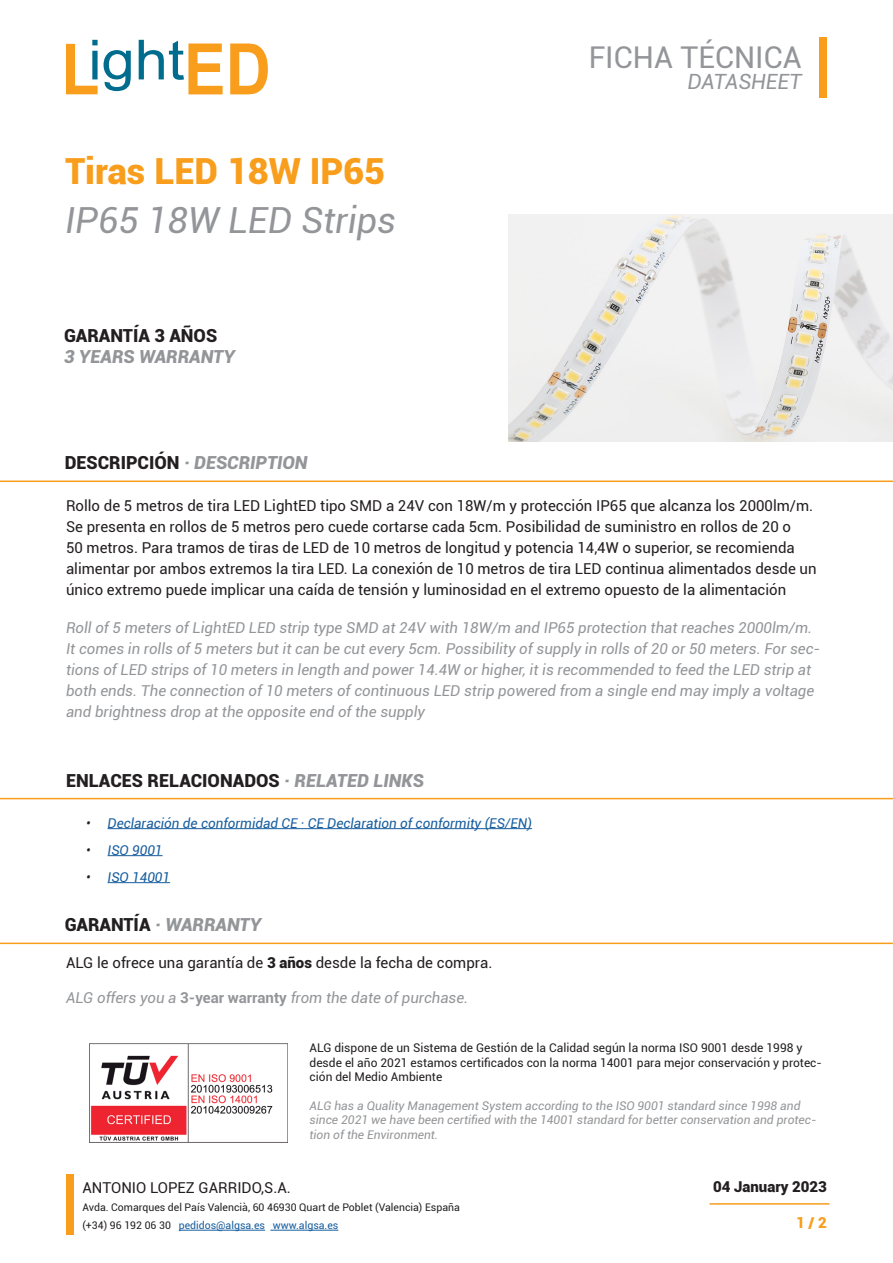
<style>
.page{position:relative;width:893px;height:1263px;background:#fff}
.page>*{position:absolute;margin:0;border:0;box-sizing:border-box;transform-origin:0 0}
.t1{font:italic 36px "Roboto";color:#939598}
.t2{font:900 36px "Roboto";color:#f89e1c}
.t3{font:30px "Roboto";color:#939598}
.t4{font:italic 21px "Roboto";color:#939598}
.t5{font:italic 900 18px "Roboto";color:#939598}
.t6{font:900 18px "Roboto";color:#231f20}
.t7{font:15px/21px "Roboto";color:#231f20}
.t8{font:italic 15px/21px "Roboto";color:#939598}
.t9{font:900 15px "Roboto";color:#231f20}
.t10{font:900 15px "Roboto";color:#f89e1c}
.t11{font:italic 13.5px "Roboto";color:#175d9e}
.t12{font:italic 12px/14.4px "Roboto";color:#939598}
.t13{font:12px/14.4px "Roboto";color:#231f20}
.t14{font:10.5px/18px "Roboto";color:#231f20}
.s1{font-style:normal;color:#231f20}
.s2{font-style:italic;color:#939598}
.s3{color:#231f20}
.s4{font-weight:900}
.s5{font-weight:700;font-style:normal}
.s6{color:#175d9e}
</style>
<div class="page">
<svg style="left:66px;top:40px;width:32px;height:54px"></svg>
<svg style="left:104px;top:50px;width:27px;height:41px"></svg>
<svg style="left:139px;top:40px;width:84px;height:54px"></svg>
<svg style="left:230px;top:44px;width:38px;height:50px"></svg>
<hr style="left:179px;top:1230px;width:86px;height:1px;background:#175d9e">
<hr style="left:270px;top:1230px;width:68px;height:1px;background:#175d9e">
<div style="left:819px;top:37px;width:8px;height:60px;background:#f89e1c"></div>
<div style="left:66px;top:1175px;width:8px;height:60px;background:#f89e1c"></div>
<hr style="left:710px;top:1203px;width:119px;height:2px;background:#f89e1c">
<hr style="left:0;top:480px;width:893px;height:2px;background:#f89e1c">
<hr style="left:0;top:798px;width:893px;height:1px;background:#f89e1c">
<hr style="left:108px;top:828px;width:424px;height:1px;background:#175d9e">
<hr style="left:108px;top:855px;width:55px;height:1px;background:#175d9e">
<hr style="left:108px;top:882px;width:62px;height:1px;background:#175d9e">
<img style="left:89px;top:1043px;width:198px;height:100px">
<hr style="left:0;top:942px;width:893px;height:2px;background:#f89e1c">
<img style="left:508px;top:215px;width:385px;height:226px">
<p class="t2" style="left:65px;top:145px;width:322px">Tiras LED 18W IP65</p>
<p class="t1" style="left:65px;top:195px;width:333px">IP65 18W LED Strips</p>
<p class="t6" style="left:64px;top:323px;width:155px">GARANTÍA 3 AÑOS</p>
<p class="t5" style="left:64px;top:344px;width:172px">3 YEARS WARRANTY</p>
<h2 class="t3" style="left:589px;top:36px;width:214px">FICHA TÉCNICA</h2>
<h3 class="t4" style="left:687px;top:67px;width:116px">DATASHEET</h3>
<p class="t5" style="left:65px;top:450px;width:244px"><span class="s1">DESCRIPCIÓN</span> · DESCRIPTION</p>
<p class="t7" style="left:66px;top:495px;width:752px">Rollo de 5 metros de tira LED LightED tipo SMD a 24V con 18W/m y protección IP65 que alcanza los 2000lm/m.<br>Se presenta en rollos de 5 metros pero cuede cortarse cada 5cm. Posibilidad de suministro en rollos de 20 o<br>50 metros. Para tramos de tiras de LED de 10 metros de longitud y potencia 14,4W o superior, se recomienda alimentar por ambos extremos la tira LED. La conexión de 10 metros de tira LED continua alimentados desde un único extremo puede implicar una caída de tensión y luminosidad en el extremo opuesto de la alimentación</p>
<p class="t8" style="left:66px;top:616px;width:756px">Roll of 5 meters of LightED LED strip type SMD at 24V with 18W/m and IP65 protection that reaches 2000lm/m.<br>It comes in rolls of 5 meters but it can be cut every 5cm. Possibility of supply in rolls of 20 or 50 meters. For sec&shy;tions of LED strips of 10 meters in length and power 14.4W or higher, it is recommended to feed the LED strip at both ends. The connection of 10 meters of continuous LED strip powered from a single end may imply a voltage and brightness drop at the opposite end of the supply</p>
<p class="t6" style="left:66px;top:767px;width:359px">ENLACES RELACIONADOS <span class="s2">· RELATED LINKS</span></p>
<p class="t11" style="left:86px;top:813px;width:447px"><span class="s3">•</span> Declaración de conformidad CE · CE Declaration of conformity (ES/EN)</p>
<p class="t11" style="left:86px;top:840px;width:78px"><span class="s3">•</span> ISO 9001</p>
<p class="t11" style="left:86px;top:867px;width:85px"><span class="s3">•</span> ISO 14001</p>
<p class="t5" style="left:65px;top:912px;width:198px"><span class="s1">GARANTÍA</span> · WARRANTY</p>
<p class="t7" style="left:66px;top:952px;width:428px">ALG le ofrece una garantía de <span class="s4">3 años</span> desde la fecha de compra.</p>
<p class="t8" style="left:66px;top:986px;width:404px">ALG offers you a <span class="s5">3-year warranty</span> from the date of purchase.</p>
<p class="t13" style="left:310px;top:1040px;width:514px">ALG dispone de un Sistema de Gestión de la Calidad según la norma ISO 9001 desde 1998 y desde el año 2021 estamos certificados con la norma 14001 para mejor conservación y protec&shy;ción del Medio Ambiente</p>
<p class="t12" style="left:310px;top:1098px;width:508px">ALG has a Quality Management System according to the ISO 9001 standard since 1998 and since 2021 we have been certified with the 14001 standard for better conservation and protec&shy;tion of the Environment.</p>
<p class="t7" style="left:82px;top:1177px;width:210px">ANTONIO LOPEZ GARRIDO,S.A.</p>
<p class="t14" style="left:82px;top:1198px;width:379px">Avda. Comarques del País Valencià, 60 46930 Quart de Poblet (Valencia) España (+34) 96 192 06 30 <span class="s6">pedidos@algsa.es www.algsa.es</span></p>
<p class="t9" style="left:713px;top:1176px;width:115px">04 January 2023</p>
<p class="t10" style="left:796px;top:1212px;width:32px">1 / 2</p>
</div>
